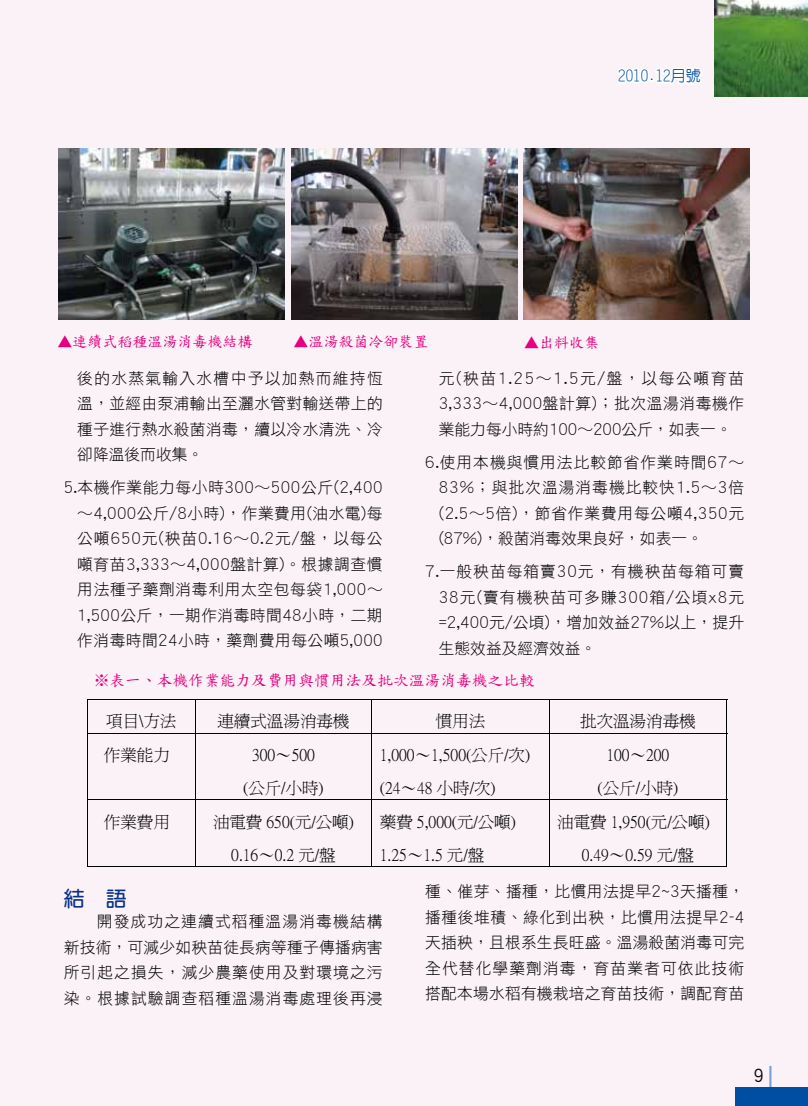
<style>
.page{position:relative;width:808px;height:1106px;background:#fbf2f7}
.page>*{position:absolute;margin:0;border:0;box-sizing:border-box;transform-origin:0 0}
.t1{font:700 21px "Yen Round";color:#0c3388}
.t2{font:18px "DF Hei W5 WINP BF";color:#000}
.t3{font:16.5px/33px "P Ming Li U";color:#000;text-align:center}
.t4{font:15.75px/25.5px "DF Hei W3 WINP BF";letter-spacing:.03em;color:#000;text-align:justify}
.t5{font:15.75px "DF Kai Shu SB Estd BF";color:#e4007f}
.t6{font:15px "DF Kai Shu SB Estd BF";color:#e4007f}
.t7{font:500 15px "Yen Round";color:#004ea2}
</style>
<div class="page">
<img style="left:714px;top:0;width:94px;height:97px">
<img style="left:58px;top:149px;width:227px;height:170px">
<img style="left:291px;top:149px;width:227px;height:170px">
<img style="left:523px;top:149px;width:226px;height:170px">
<hr style="left:87px;top:699px;width:640px;height:1px;background:#000">
<hr style="left:87px;top:699px;width:1px;height:33px;background:#000">
<hr style="left:195px;top:699px;width:1px;height:33px;background:#000">
<hr style="left:371px;top:699px;width:1px;height:33px;background:#000">
<hr style="left:549px;top:699px;width:1px;height:33px;background:#000">
<hr style="left:726px;top:699px;width:1px;height:33px;background:#000">
<hr style="left:87px;top:732px;width:640px;height:1px;background:#000">
<hr style="left:87px;top:733px;width:1px;height:66px;background:#000">
<hr style="left:195px;top:733px;width:1px;height:66px;background:#000">
<hr style="left:371px;top:733px;width:1px;height:66px;background:#000">
<hr style="left:549px;top:733px;width:1px;height:66px;background:#000">
<hr style="left:726px;top:733px;width:1px;height:66px;background:#000">
<hr style="left:87px;top:799px;width:640px;height:1px;background:#000">
<hr style="left:87px;top:800px;width:1px;height:67px;background:#000">
<hr style="left:87px;top:866px;width:108px;height:1px;background:#000">
<hr style="left:195px;top:800px;width:1px;height:67px;background:#000">
<hr style="left:196px;top:866px;width:175px;height:1px;background:#000">
<hr style="left:371px;top:800px;width:1px;height:67px;background:#000">
<hr style="left:372px;top:866px;width:177px;height:1px;background:#000">
<hr style="left:549px;top:800px;width:1px;height:67px;background:#000">
<hr style="left:549px;top:866px;width:177px;height:1px;background:#000">
<hr style="left:726px;top:800px;width:1px;height:67px;background:#000">
<svg style="left:617px;top:68px;width:85px;height:16px"></svg>
<div style="left:736px;top:1087px;width:72px;height:19px;background:#004ea2"></div>
<hr style="left:769px;top:1065px;width:2px;height:41px;background:#004ea2">
<p class="t7" style="left:618px;top:68px;width:84px">2010.12月號</p>
<p class="t6" style="left:57px;top:334px;width:196px">▲連續式稻種溫湯消毒機結構</p>
<p class="t6" style="left:293px;top:334px;width:136px">▲溫湯殺菌冷卻裝置</p>
<p class="t6" style="left:524px;top:334px;width:76px">▲出料收集</p>
<p class="t4" style="left:77px;top:365px;width:307px">後的水蒸氣輸入水槽中予以加熱而維持恆溫，並經由泵浦輸出至灑水管對輸送帶上的種子進行熱水殺菌消毒，續以冷水清洗、冷卻降溫後而收集。</p>
<p class="t4" style="left:77px;top:475px;width:307px;text-indent:-13px">5.本機作業能力每小時300～500公斤(2,400～4,000公斤/8小時)，作業費用(油水電)每公噸650元(秧苗0.16～0.2元/盤，以每公噸育苗3,333～4,000盤計算)。根據調查慣用法種子藥劑消毒利用太空包每袋1,000～1,500公斤，一期作消毒時間48小時，二期作消毒時間24小時，藥劑費用每公噸5,000</p>
<p class="t4" style="left:439px;top:365px;width:307px">元(秧苗1.25～1.5元/盤，以每公噸育苗3,333～4,000盤計算)；批次溫湯消毒機作業能力每小時約100～200公斤，如表一。</p>
<p class="t4" style="left:439px;top:449px;width:307px;text-indent:-13px">6.使用本機與慣用法比較節省作業時間67～83%；與批次溫湯消毒機比較快1.5～3倍(2.5～5倍)，節省作業費用每公噸4,350元(87%)，殺菌消毒效果良好，如表一。</p>
<p class="t4" style="left:439px;top:559px;width:307px;text-indent:-13px">7.一般秧苗每箱賣30元，有機秧苗每箱可賣38元(賣有機秧苗可多賺300箱/公頃x8元=2,400元/公頃)，增加效益27%以上，提升生態效益及經濟效益。</p>
<p class="t5" style="left:94px;top:672px;width:451px">※表一、本機作業能力及費用與慣用法及批次溫湯消毒機之比較</p>
<p class="t3" style="left:106px;top:704px;width:72px">項目\方法</p>
<p class="t3" style="left:217px;top:704px;width:133px">連續式溫湯消毒機</p>
<p class="t3" style="left:436px;top:704px;width:51px">慣用法</p>
<p class="t3" style="left:580px;top:704px;width:117px">批次溫湯消毒機</p>
<p class="t3" style="left:104px;top:738px;width:67px">作業能力</p>
<p class="t3" style="left:243px;top:738px;width:82px">300～500<br>(公斤/小時)</p>
<p class="t3" style="left:380px;top:738px;width:152px;text-align:left">1,000～1,500(公斤/次) (24～48 小時/次)</p>
<p class="t3" style="left:598px;top:738px;width:82px">100～200<br>(公斤/小時)</p>
<p class="t3" style="left:104px;top:805px;width:67px">作業費用</p>
<p class="t3" style="left:213px;top:805px;width:142px">油電費 650(元/公噸)<br>0.16～0.2 元/盤</p>
<p class="t3" style="left:380px;top:805px;width:138px;text-align:left">藥費 5,000(元/公噸)<br>1.25～1.5 元/盤</p>
<p class="t3" style="left:557px;top:805px;width:154px">油電費 1,950(元/公噸)<br>0.49～0.59 元/盤</p>
<h1 class="t1" style="left:64px;top:887px;width:64px">結　語</h1>
<p class="t4" style="left:64px;top:908px;width:320px;text-indent:33px">開發成功之連續式稻種溫湯消毒機結構新技術，可減少如秧苗徒長病等種子傳播病害所引起之損失，減少農藥使用及對環境之污染。根據試驗調查稻種溫湯消毒處理後再浸</p>
<p class="t4" style="left:425px;top:878px;width:320px">種、催芽、播種，比慣用法提早2~3天播種，播種後堆積、綠化到出秧，比慣用法提早2-4天插秧，且根系生長旺盛。溫湯殺菌消毒可完全代替化學藥劑消毒，育苗業者可依此技術搭配本場水稻有機栽培之育苗技術，調配育苗</p>
<p class="t2" style="left:754px;top:1066px;width:12px">9</p>
</div>
